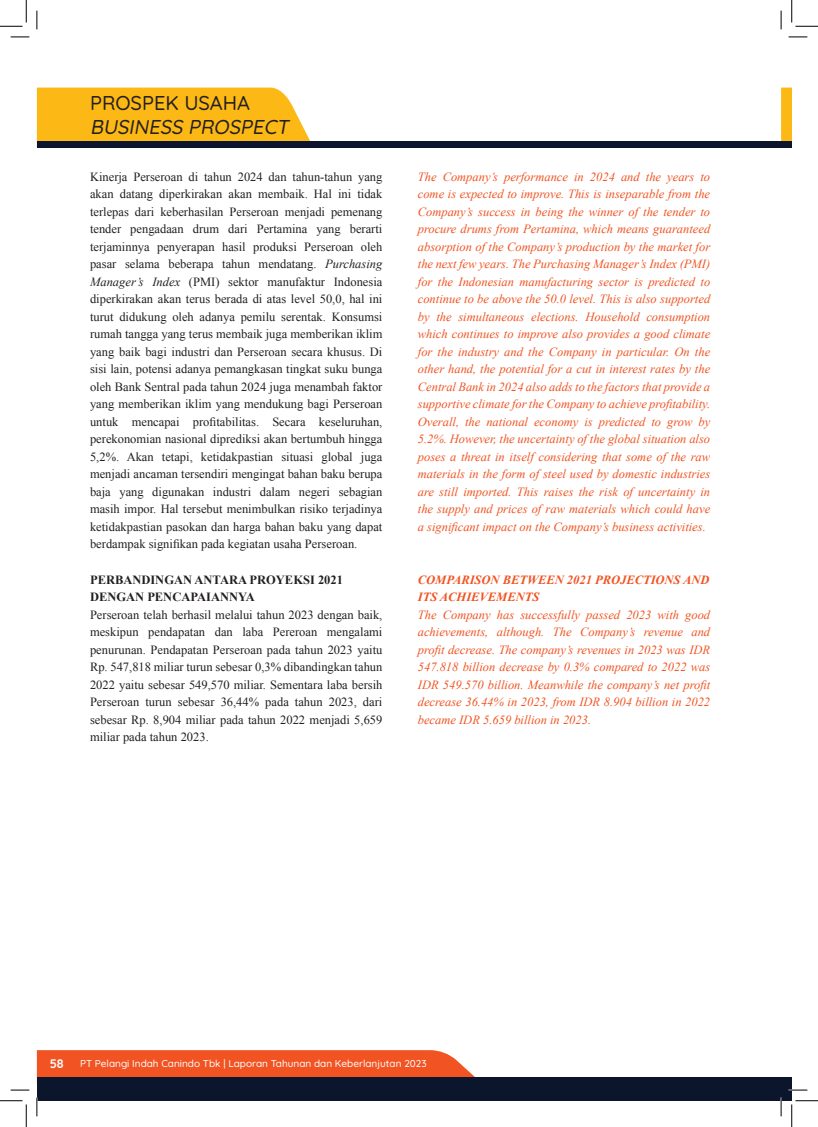
<style>
.page{position:relative;width:818px;height:1127px;background:#fff}
.page>*{position:absolute;margin:0;border:0;box-sizing:border-box;transform-origin:0 0}
.Teks{font:italic 500 20px "Quicksand";color:#231f20}
.Teks-2{font:500 20px "Quicksand";color:#231f20}
.List_Paragraph{font:12.5px/17.5px "Times New Roman";color:#231f20;text-align:justify}
.List_Paragraph-2{font:italic 12.5px/17.5px "Times New Roman";color:#f15422;text-align:justify}
.List_Paragraph-3{font:italic 700 12.5px/17.5px "Times New Roman";color:#f15422}
.List_Paragraph-4{font:700 12.5px/17.5px "Times New Roman";color:#231f20}
.t1{font:700 12.5px "Quicksand";color:#fff}
.t2{font:500 10px "Quicksand";color:#fff}
.s1{font-style:italic}
</style>
<div class="page">
<div style="left:781px;top:1076px;width:11px;height:24px;background:#0b152b"></div>
<svg style="left:37px;top:1050px;width:437px;height:26px;background:#f15a2b"></svg>
<div style="left:37px;top:1076px;width:744px;height:24px;background:#0b152b"></div>
<div style="left:37px;top:88px;width:273px;height:53px;background:#fcb814"></div>
<div style="left:37px;top:141px;width:744px;height:6px;background:#0b152b"></div>
<svg style="left:781px;top:88px;width:11px;height:53px"></svg>
<div style="left:781px;top:141px;width:11px;height:6px;background:#0b152b"></div>
<svg style="left:11px;top:36px;width:18px;height:2px"></svg>
<svg style="left:788px;top:36px;width:19px;height:2px"></svg>
<svg style="left:11px;top:1089px;width:18px;height:1px"></svg>
<svg style="left:788px;top:1089px;width:19px;height:1px"></svg>
<svg style="left:36px;top:11px;width:2px;height:18px"></svg>
<svg style="left:36px;top:1097px;width:2px;height:18px"></svg>
<svg style="left:780px;top:11px;width:2px;height:18px"></svg>
<svg style="left:780px;top:1097px;width:2px;height:18px"></svg>
<svg style="left:0;top:0;width:27px;height:27px"></svg>
<svg style="left:0;top:1100px;width:27px;height:26px"></svg>
<svg style="left:791px;top:0;width:27px;height:27px"></svg>
<svg style="left:791px;top:1100px;width:27px;height:26px"></svg>
<p class="Teks-2" style="left:90px;top:87px;width:161px">PROSPEK USAHA</p>
<p class="Teks" style="left:90px;top:111px;width:205px">BUSINESS PROSPECT</p>
<p class="List_Paragraph" style="left:90px;top:167px;width:294px">Kinerja Perseroan di tahun 2024 dan tahun-tahun yang akan datang diperkirakan akan membaik. Hal ini tidak terlepas dari keberhasilan Perseroan menjadi pemenang tender pengadaan drum dari Pertamina yang berarti terjaminnya penyerapan hasil produksi Perseroan oleh pasar selama beberapa tahun mendatang. <span class="s1">Purchasing Manager’s Index</span> (PMI) sektor manufaktur Indonesia diperkirakan akan terus berada di atas level 50,0, hal ini turut didukung oleh adanya pemilu serentak. Konsumsi rumah tangga yang terus membaik juga memberikan iklim yang baik bagi industri dan Perseroan secara khusus. Di sisi lain, potensi adanya pemangkasan tingkat suku bunga oleh Bank Sentral pada tahun 2024 juga menambah faktor yang memberikan iklim yang mendukung bagi Perseroan untuk mencapai profitabilitas. Secara keseluruhan, perekonomian nasional diprediksi akan bertumbuh hingga 5,2%. Akan tetapi, ketidakpastian situasi global juga menjadi ancaman tersendiri mengingat bahan baku berupa baja yang digunakan industri dalam negeri sebagian masih impor. Hal tersebut menimbulkan risiko terjadinya ketidakpastian pasokan dan harga bahan baku yang dapat berdampak signifikan pada kegiatan usaha Perseroan.</p>
<p class="List_Paragraph-4" style="left:90px;top:570px;width:254px">PERBANDINGAN ANTARA PROYEKSI 2021<br>DENGAN PENCAPAIANNYA</p>
<p class="List_Paragraph" style="left:90px;top:605px;width:294px">Perseroan telah berhasil melalui tahun 2023 dengan baik, meskipun pendapatan dan laba Pereroan mengalami penurunan. Pendapatan Perseroan pada tahun 2023 yaitu Rp. 547,818 miliar turun sebesar 0,3% dibandingkan tahun 2022 yaitu sebesar 549,570 miliar. Sementara laba bersih Perseroan turun sebesar 36,44% pada tahun 2023, dari sebesar Rp. 8,904 miliar pada tahun 2022 menjadi 5,659 miliar pada tahun 2023.</p>
<p class="List_Paragraph-2" style="left:418px;top:167px;width:294px">The Company’s performance in 2024 and the years to come is expected to improve. This is inseparable from the Company’s success in being the winner of the tender to procure drums from Pertamina, which means guaranteed absorption of the Company’s production by the market for the next few years. The Purchasing Manager’s Index (PMI) for the Indonesian manufacturing sector is predicted to continue to be above the 50.0 level. This is also supported by the simultaneous elections. Household consumption which continues to improve also provides a good climate for the industry and the Company in particular. On the other hand, the potential for a cut in interest rates by the Central Bank in 2024 also adds to the factors that provide a supportive climate for the Company to achieve profitability.<br>Overall, the national economy is predicted to grow by 5.2%. However, the uncertainty of the global situation also poses a threat in itself considering that some of the raw materials in the form of steel used by domestic industries are still imported. This raises the risk of uncertainty in the supply and prices of raw materials which could have a significant impact on the Company’s business activities.</p>
<p class="List_Paragraph-3" style="left:418px;top:570px;width:293px">COMPARISON BETWEEN 2021 PROJECTIONS AND<br>ITS ACHIEVEMENTS</p>
<p class="List_Paragraph-2" style="left:418px;top:605px;width:294px">The Company has successfully passed 2023 with good achievements, although. The Company’s revenue and profit decrease. The company’s revenues in 2023 was IDR 547.818 billion decrease by 0.3% compared to 2022 was IDR 549.570 billion. Meanwhile the company’s net profit decrease 36.44% in 2023, from IDR 8.904 billion in 2022 became IDR 5.659 billion in 2023.</p>
<p class="t1" style="left:50px;top:1052px;width:16px">58</p>
<p class="t2" style="left:80px;top:1055px;width:348px">PT Pelangi Indah Canindo Tbk | Laporan Tahunan dan Keberlanjutan 2023</p>
</div>
